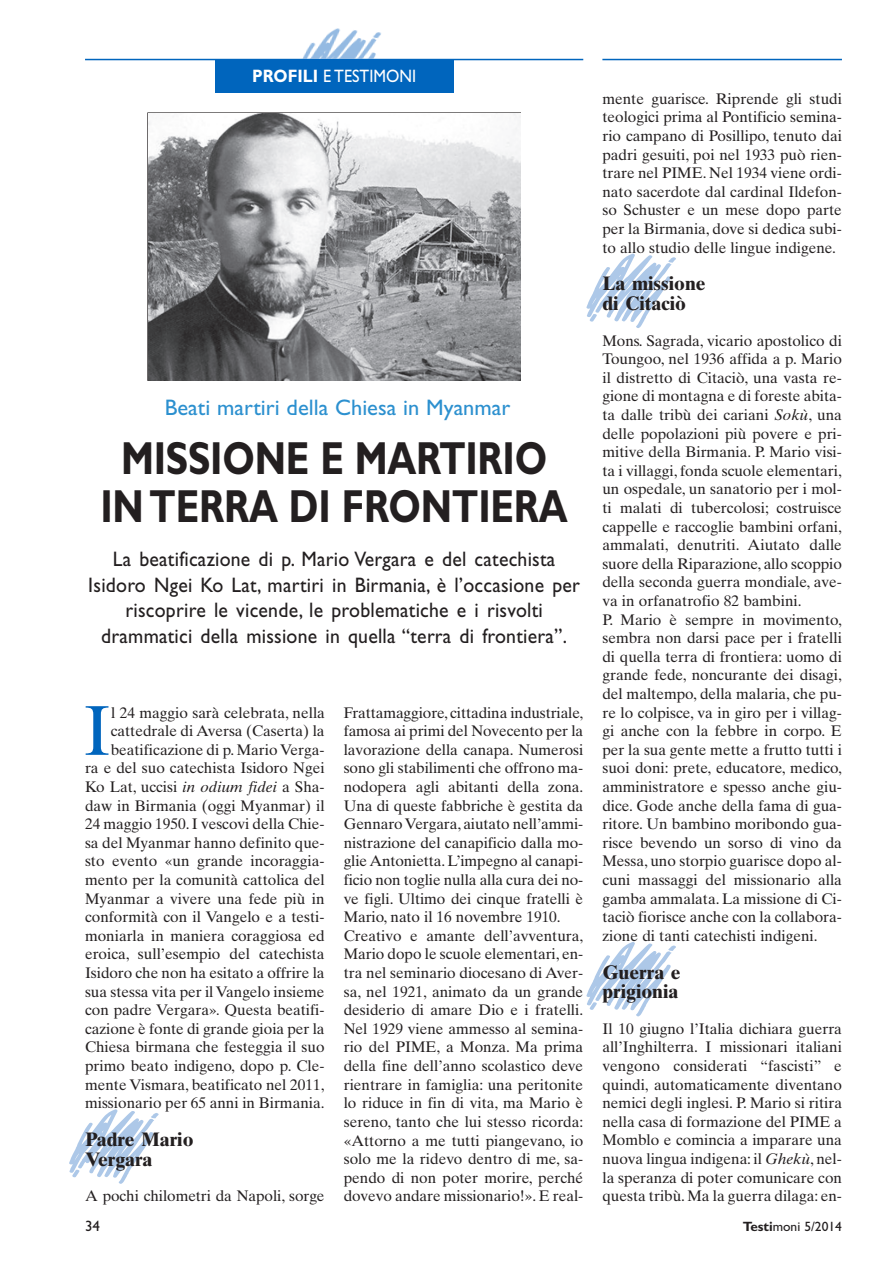
<style>
.page{position:relative;width:893px;height:1263px;background:#fff}
.page>*{position:absolute;margin:0;border:0;box-sizing:border-box;transform-origin:0 0}
.t1{font:70.5px "Times Ten";color:#0065bd}
.t2{font:700 46.5px/48px "Gill Sans";letter-spacing:-.005em;color:#231f20;text-align:center;scale:.8 1}
.t3{font:22.5px "Gill Sans";color:#2c90cf}
.t4{font:21px/25.5px "Gill Sans";letter-spacing:.01em;color:#231f20;text-align:center;scale:.94 1}
.t5{font:700 19.5px/19.5px "Times Ten";color:#231f20}
.t6{font:18px "Gill Sans";color:#fff;scale:.9 1}
.t7{font:15.3px/18.6px "Times Ten";color:#231f20;text-align:justify}
.t8{font:15px "Gill Sans";color:#231f20}
.t9{font:13.5px "Gill Sans";color:#231f20}
.s1{font-weight:700}
.s2{font-style:italic}
</style>
<div class="page">
<hr style="left:602px;top:59px;width:240px;height:1px;background:#0065bd">
<hr style="left:85px;top:59px;width:498px;height:1px;background:#0065bd">
<img style="left:271px;top:28px;width:144px;height:31px">
<div style="left:215px;top:59px;width:239px;height:33px;background:#0065bd"></div>
<img style="left:148px;top:113px;width:372px;height:267px">
<p class="t6" style="left:252px;top:70px;width:184px"><span class="s1">PROFILI</span> E TESTIMONI</p>
<h3 class="t3" style="left:165px;top:400px;width:347px">Beati martiri della Chiesa in Myanmar</h3>
<h2 class="t2" style="left:100px;top:439px;width:586px">MISSIONE E MARTIRIO<br>IN TERRA DI FRONTIERA</h2>
<h3 class="t4" style="left:88px;top:549px;width:525px">La beatificazione di p. Mario Vergara e del catechista Isidoro Ngei Ko Lat, martiri in Birmania, è l’occasione per riscoprire le vicende, le problematiche e i risvolti drammatici della missione in quella “terra di frontiera”.</h3>
<h1 class="t1" style="left:83px;top:704px;width:29px">I</h1>
<p class="t7" style="left:85px;top:705px;width:241px;text-align:right">l 24 maggio sarà celebrata, nella cattedrale di Aversa (Caserta) la beatificazione di p. Mario Verga-<br>ra e del suo catechista Isidoro Ngei Ko Lat, uccisi <span class="s2">in odium fidei</span> a Sha&shy;daw in Birmania (oggi Myanmar) il 24 maggio 1950. I vescovi della Chie&shy;sa del Myanmar hanno definito que&shy;sto evento «un grande incoraggia&shy;mento per la comunità cattolica del Myanmar a vivere una fede più in conformità con il Vangelo e a testi&shy;moniarla in maniera coraggiosa ed eroica, sull’esempio del catechista Isidoro che non ha esitato a offrire la sua stessa vita per il Vangelo insieme con padre Vergara»<span class="s2">.</span> Questa beatifi&shy;cazione è fonte di grande gioia per la Chiesa birmana che festeggia il suo primo beato indigeno, dopo p. Cle&shy;mente Vismara, beatificato nel 2011, missionario per 65 anni in Birmania.</p>
<p class="t5" style="left:85px;top:1131px;width:110px">Padre Mario<br>Vergara</p>
<p class="t7" style="left:85px;top:1188px;width:241px">A pochi chilometri da Napoli, sorge</p>
<p class="t7" style="left:344px;top:705px;width:241px;text-align:left">Frattamaggiore, cittadina industriale, famosa ai primi del Novecento per la lavorazione della canapa. Numerosi sono gli stabilimenti che offrono ma&shy;nodopera agli abitanti della zona.<br>Una di queste fabbriche è gestita da Gennaro Vergara, aiutato nell’ammi&shy;nistrazione del canapificio dalla mo&shy;glie Antonietta. L’impegno al canapi&shy;ficio non toglie nulla alla cura dei no&shy;ve figli. Ultimo dei cinque fratelli è Mario, nato il 16 novembre 1910.<br>Creativo e amante dell’avventura, Mario dopo le scuole elementari, en&shy;tra nel seminario diocesano di Aver&shy;sa, nel 1921, animato da un grande desiderio di amare Dio e i fratelli.<br>Nel 1929 viene ammesso al semina&shy;rio del PIME, a Monza. Ma prima della fine dell’anno scolastico deve rientrare in famiglia: una peritonite lo riduce in fin di vita, ma Mario è sereno, tanto che lui stesso ricorda: «Attorno a me tutti piangevano, io solo me la ridevo dentro di me, sa&shy;pendo di non poter morire, perché dovevo andare missionario!». E real-</p>
<p class="t7" style="left:602px;top:91px;width:241px">mente guarisce. Riprende gli studi teologici prima al Pontificio semina&shy;rio campano di Posillipo, tenuto dai padri gesuiti, poi nel 1933 può rien&shy;trare nel PIME. Nel 1934 viene ordi&shy;nato sacerdote dal cardinal Ildefon&shy;so Schuster e un mese dopo parte per la Birmania, dove si dedica subi&shy;to allo studio delle lingue indigene.</p>
<p class="t5" style="left:602px;top:276px;width:105px">La missione di Citaciò</p>
<p class="t7" style="left:602px;top:333px;width:241px;text-align:left">Mons. Sagrada, vicario apostolico di Toungoo, nel 1936 affida a p. Mario il distretto di Citaciò, una vasta re&shy;gione di montagna e di foreste abita&shy;ta dalle tribù dei cariani <span class="s2">Sokù</span>, una delle popolazioni più povere e pri&shy;mitive della Birmania. P. Mario visi&shy;ta i villaggi, fonda scuole elementari, un ospedale, un sanatorio per i mol&shy;ti malati di tubercolosi; costruisce cappelle e raccoglie bambini orfani, ammalati, denutriti. Aiutato dalle suore della Riparazione, allo scoppio della seconda guerra mondiale, ave&shy;va in orfanatrofio 82 bambini.<br>P. Mario è sempre in movimento, sembra non darsi pace per i fratelli di quella terra di frontiera: uomo di grande fede, noncurante dei disagi, del maltempo, della malaria, che pu&shy;re lo colpisce, va in giro per i villag&shy;gi anche con la febbre in corpo. E per la sua gente mette a frutto tutti i suoi doni: prete, educatore, medico, amministratore e spesso anche giu&shy;dice. Gode anche della fama di gua&shy;ritore. Un bambino moribondo gua&shy;risce bevendo un sorso di vino da Messa, uno storpio guarisce dopo al&shy;cuni massaggi del missionario alla gamba ammalata. La missione di Ci&shy;taciò fiorisce anche con la collabora&shy;zione di tanti catechisti indigeni.</p>
<p class="t5" style="left:602px;top:964px;width:80px">Guerra e prigionia</p>
<p class="t7" style="left:602px;top:1021px;width:241px">Il 10 giugno l’Italia dichiara guerra all’Inghilterra. I missionari italiani vengono considerati “fascisti” e quindi, automaticamente diventano nemici degli inglesi. P. Mario si ritira nella casa di formazione del PIME a Momblo e comincia a imparare una nuova lingua indigena: il <span class="s2">Ghekù</span>, nel&shy;la speranza di poter comunicare con questa tribù. Ma la guerra dilaga: en-</p>
<p class="t8" style="left:85px;top:1221px;width:16px">34</p>
<p class="t9" style="left:743px;top:1222px;width:101px"><span class="s1">Testi</span>moni 5/2014</p>
</div>
